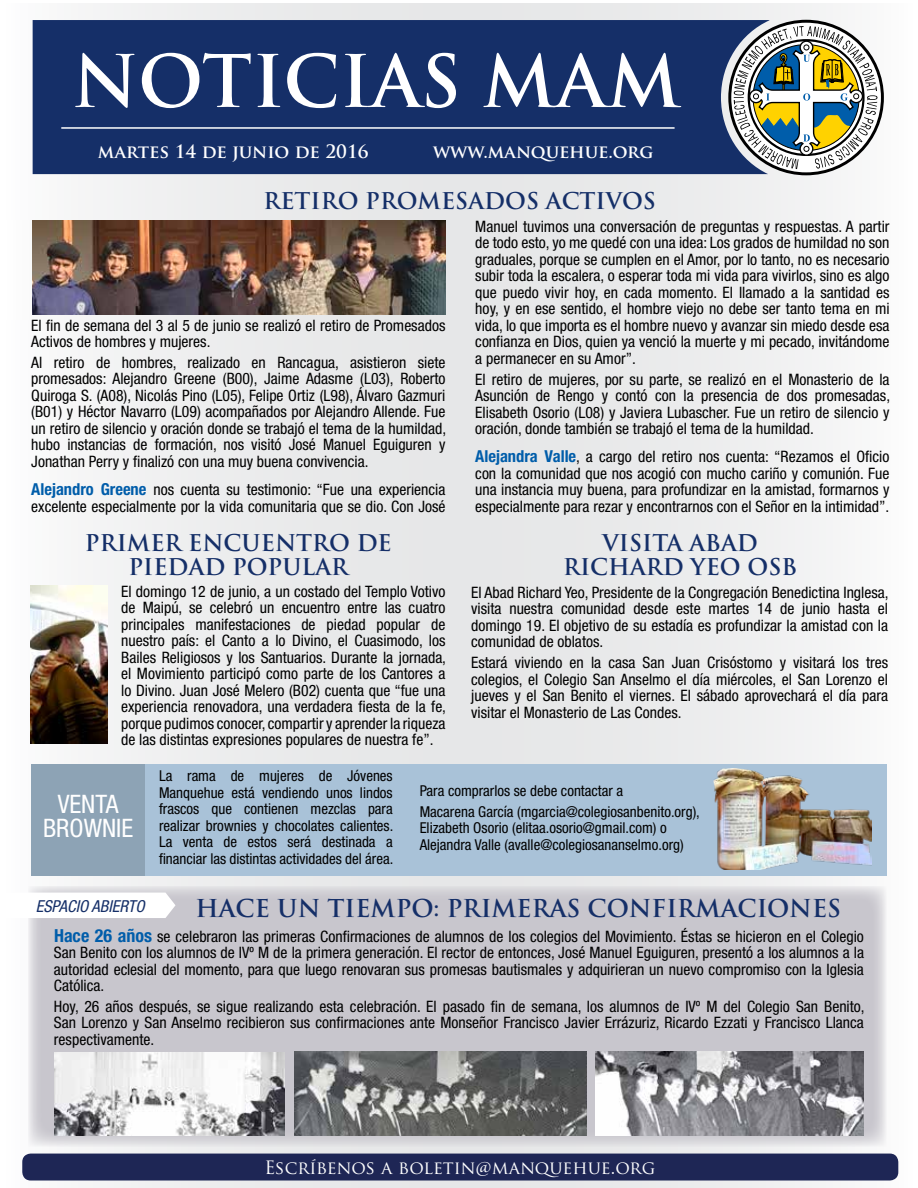
<style>
.page{position:relative;width:918px;height:1188px;background:#fff}
.page>*{position:absolute;margin:0;border:0;box-sizing:border-box;transform-origin:0 0}
.t1{font:700 70.5px "Trajan Pro";color:#fff}
.t2{font:condensed 25.5px/24px "Helvetica Neue LT Std";color:#fff;text-align:center}
.t3{font:700 24px "Trajan Pro";color:#152f68}
.t4{font:700 22.5px/24px "Trajan Pro";color:#152f68;text-align:center}
.t5{font:700 18px "Trajan Pro";color:#fff}
.t6{font:18px "Trajan Pro";color:#fff}
.t7{font:italic condensed 16.5px "Helvetica Neue LT Std";color:#152f68}
.t8{font:condensed 15.75px/16.5px "Helvetica Neue LT Std";color:#000;text-align:justify}
.t9{font:condensed 15px/16.5px "Helvetica Neue LT Std";color:#000}
.s1{font-weight:700;font-size:16.5px;color:#005daa}
.s2{font-weight:700;font-size:18px;color:#005daa}
</style>
<div class="page">
<div style="left:0;top:3px;width:461px;height:1185px;background:linear-gradient(to right,#f8f8f9,#e2e3e4)"></div>
<div style="left:457px;top:3px;width:461px;height:1185px;background:linear-gradient(to right,#e2e3e4,#f8f8f8)"></div>
<div style="left:1px;top:221px;width:455px;height:98px;background:linear-gradient(to right,#f9f9f9,#e2e3e4)"></div>
<div style="left:22px;top:1154px;width:876px;height:27px;background:#1e2655;border-radius:9px"></div>
<div style="left:33px;top:20px;width:736px;height:154px;background:#152f68"></div>
<hr style="left:61px;top:127px;width:614px;height:2px;background:#fff">
<div style="left:728px;top:20px;width:156px;height:155px;border:3px solid #000;border-radius:50%"></div>
<svg style="left:734px;top:26px;width:144px;height:143px"></svg>
<div style="left:28px;top:886px;width:858px;height:261px;background:#c8c6cd"></div>
<div style="left:0;top:893px;width:176px;height:25px;background:#fff"></div>
<img style="left:32px;top:221px;width:414px;height:94px">
<div style="left:31px;top:764px;width:856px;height:111px;background:#a9c2d8"></div>
<div style="left:31px;top:764px;width:114px;height:111px;background:#8da3b5"></div>
<img style="left:713px;top:769px;width:159px;height:101px">
<img style="left:55px;top:1052px;width:230px;height:84px">
<img style="left:294px;top:1052px;width:292px;height:83px">
<img style="left:595px;top:1051px;width:269px;height:84px">
<img style="left:31px;top:586px;width:77px;height:158px">
<h1 class="t1" style="left:72px;top:37px;width:610px">NOTICIAS MAM</h1>
<p class="t5" style="left:98px;top:140px;width:272px">martes 14 de junio de 2016</p>
<p class="t5" style="left:433px;top:140px;width:222px">www.manquehue.org</p>
<h3 class="t4" style="left:263px;top:189px;width:394px">RETIRO PROMESADOS ACTIVOS</h3>
<p class="t8" style="left:31px;top:317px;width:416px">El fin de semana del 3 al 5 de junio se realizó el retiro de Promesados<br>Activos de hombres y mujeres.</p>
<p class="t8" style="left:31px;top:354px;width:416px">Al retiro de hombres, realizado en Rancagua, asistieron siete promesados: Alejandro Greene (B00), Jaime Adasme (L03), Roberto Quiroga S. (A08), Nicolás Pino (L05), Felipe Ortiz (L98), Álvaro Gazmuri (B01) y Héctor Navarro (L09) acompañados por Alejandro Allende. Fue un retiro de silencio y oración donde se trabajó el tema de la humildad, hubo instancias de formación, nos visitó José Manuel Eguiguren y Jonathan Perry y finalizó con una muy buena convivencia.</p>
<p class="t8" style="left:31px;top:481px;width:416px"><span class="s1">Alejandro Greene</span> nos cuenta su testimonio: “Fue una experiencia excelente especialmente por la vida comunitaria que se dio. Con José</p>
<h3 class="t4" style="left:85px;top:531px;width:308px">PRIMER ENCUENTRO DE<br>PIEDAD POPULAR</h3>
<p class="t8" style="left:121px;top:583px;width:326px">El domingo 12 de junio, a un costado del Templo Votivo de Maipú, se celebró un encuentro entre las cuatro principales manifestaciones de piedad popular de nuestro país: el Canto a lo Divino, el Cuasimodo, los Bailes Religiosos y los Santuarios. Durante la jornada, el Movimiento participó como parte de los Cantores a lo Divino. Juan José Melero (B02) cuenta que “fue una experiencia renovadora, una verdadera fiesta de la fe, porque pudimos conocer, compartir y aprender la riqueza de las distintas expresiones populares de nuestra fe”.</p>
<p class="t8" style="left:475px;top:218px;width:416px">Manuel tuvimos una conversación de preguntas y respuestas. A partir de todo esto, yo me quedé con una idea: Los grados de humildad no son graduales, porque se cumplen en el Amor, por lo tanto, no es necesario subir toda la escalera, o esperar toda mi vida para vivirlos, sino es algo que puedo vivir hoy, en cada momento. El llamado a la santidad es hoy, y en ese sentido, el hombre viejo no debe ser tanto tema en mi vida, lo que importa es el hombre nuevo y avanzar sin miedo desde esa confianza en Dios, quien ya venció la muerte y mi pecado, invitándome a permanecer en su Amor”.</p>
<p class="t8" style="left:475px;top:371px;width:416px">El retiro de mujeres, por su parte, se realizó en el Monasterio de la Asunción de Rengo y contó con la presencia de dos promesadas, Elisabeth Osorio (L08) y Javiera Lubascher. Fue un retiro de silencio y oración, donde también se trabajó el tema de la humildad.</p>
<p class="t8" style="left:475px;top:448px;width:416px"><span class="s1">Alejandra Valle</span>, a cargo del retiro nos cuenta: “Rezamos el Oficio con la comunidad que nos acogió con mucho cariño y comunión. Fue una instancia muy buena, para profundizar en la amistad, formarnos y especialmente para rezar y encontrarnos con el Señor en la intimidad”.</p>
<h3 class="t4" style="left:563px;top:531px;width:236px">VISITA ABAD<br>RICHARD YEO OSB</h3>
<p class="t8" style="left:471px;top:584px;width:419px">El Abad Richard Yeo, Presidente de la Congregación Benedictina Inglesa, visita nuestra comunidad desde este martes 14 de junio hasta el domingo 19. El objetivo de su estadía es profundizar la amistad con la comunidad de oblatos.</p>
<p class="t8" style="left:471px;top:654px;width:418px">Estará viviendo en la casa San Juan Crisóstomo y visitará los tres colegios, el Colegio San Anselmo el día miércoles, el San Lorenzo el jueves y el San Benito el viernes. El sábado aprovechará el día para visitar el Monasterio de Las Condes.</p>
<p class="t9" style="left:159px;top:768px;width:236px;text-align:justify">La rama de mujeres de Jóvenes Manquehue está vendiendo unos lindos frascos que contienen mezclas para realizar brownies y chocolates calientes.<br>La venta de estos será destinada a financiar las distintas actividades del área.</p>
<h2 class="t2" style="left:43px;top:791px;width:92px">VENTA<br>BROWNIE</h2>
<p class="t9" style="left:420px;top:780px;width:282px;line-height:20.7px">Para comprarlos se debe contactar a<br>Macarena García (mgarcia@colegiosanbenito.org),</p>
<p class="t9" style="left:420px;top:820px;width:265px">Elizabeth Osorio (elitaa.osorio@gmail.com) o<br>Alejandra Valle (avalle@colegiosananselmo.org)</p>
<p class="t7" style="left:36px;top:896px;width:110px">ESPACIO ABIERTO</p>
<h3 class="t3" style="left:196px;top:893px;width:647px">HACE UN TIEMPO: PRIMERAS CONFIRMACIONES</h3>
<p class="t8" style="left:54px;top:928px;width:812px"><span class="s2">Hace 26 años</span> se celebraron las primeras Confirmaciones de alumnos de los colegios del Movimiento. Éstas se hicieron en el Colegio San Benito con los alumnos de IVº M de la primera generación. El rector de entonces, José Manuel Eguiguren, presentó a los alumnos a la autoridad eclesial del momento, para que luego renovaran sus promesas bautismales y adquirieran un nuevo compromiso con la Iglesia Católica.</p>
<p class="t8" style="left:54px;top:998px;width:812px">Hoy, 26 años después, se sigue realizando esta celebración. El pasado fin de semana, los alumnos de IVº M del Colegio San Benito, San Lorenzo y San Anselmo recibieron sus confirmaciones ante Monseñor Francisco Javier Errázuriz, Ricardo Ezzati y Francisco Llanca respectivamente.</p>
<p class="t6" style="left:264px;top:1156px;width:393px">Escríbenos a boletin@manquehue.org</p>
</div>
